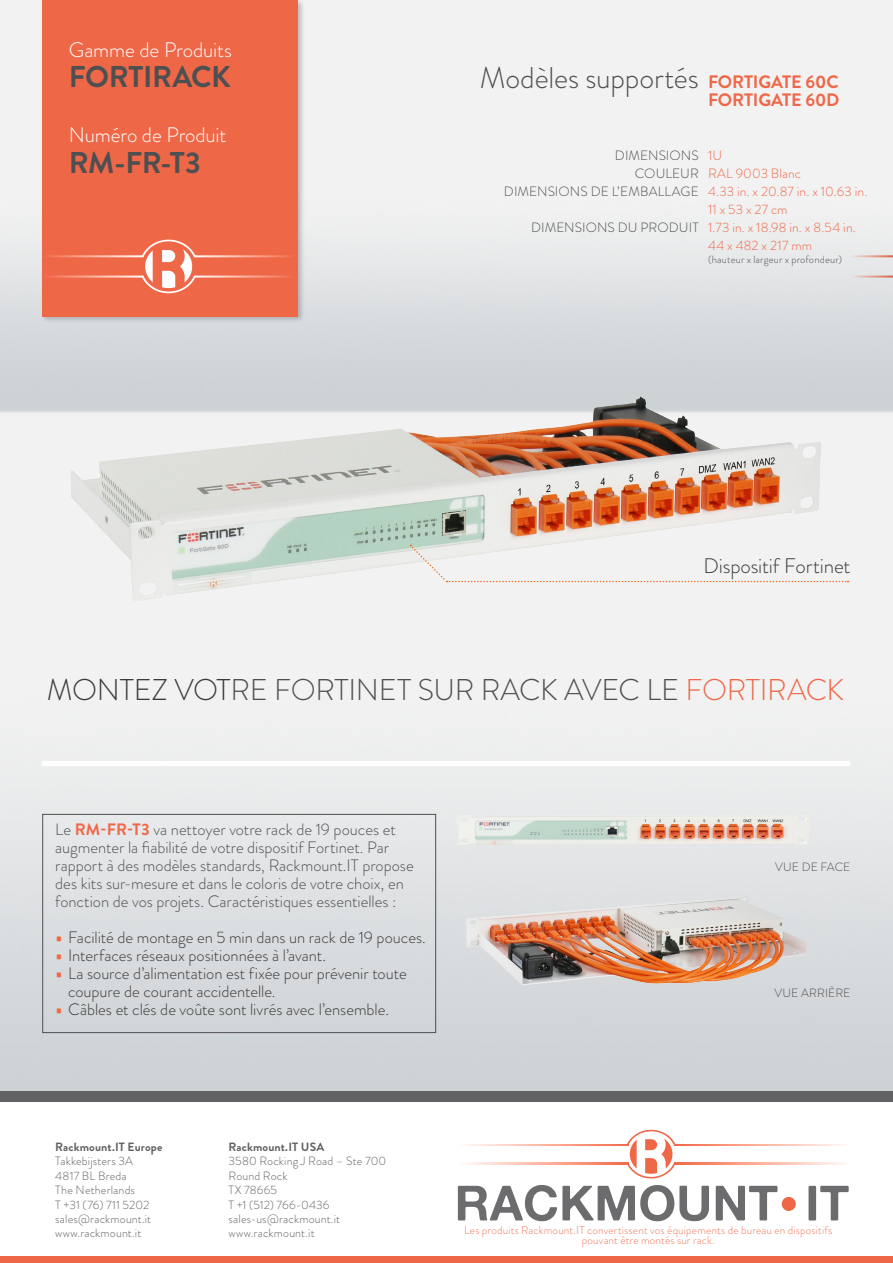
<style>
.page{position:relative;width:893px;height:1263px;background:#fff}
.page>*{position:absolute;margin:0;border:0;box-sizing:border-box;transform-origin:0 0}
.t1{font:300 30px "Brandon Grotesque";letter-spacing:-.01em;color:#4e4f50}
.t2{font:700 30px "Brandon Grotesque";letter-spacing:-.015em;color:#4e4f50}
.t3{font:300 21px "Brandon Grotesque";letter-spacing:-.005em;color:#fff}
.t4{font:300 21px "Brandon Grotesque";letter-spacing:-.01em;color:#3a3a3a}
.t5{font:700 18px "Brandon Grotesque";letter-spacing:-.01em;color:#ee6848}
.t6{font:300 16.5px "Brandon Grotesque";color:#4e4f50}
.t7{font:300 16.5px/18px "Brandon Grotesque";color:#3a3a3a}
.t8{font:300 13.5px "Brandon Grotesque";letter-spacing:.005em;color:#ee6848}
.t9{font:300 13.5px "Brandon Grotesque";letter-spacing:.01em;color:#4e4f50}
.t10{font:300 12px "Brandon Grotesque";letter-spacing:.015em;color:#626265}
.t11{font:700 12px "Brandon Grotesque";letter-spacing:.01em;color:#626265}
.t12{font:300 12px "Brandon Grotesque";letter-spacing:.015em;color:#4e4f50}
.t13{font:300 11.25px "Brandon Grotesque";letter-spacing:.015em;color:#f37859}
.t14{font:300 10.5px "Brandon Grotesque";letter-spacing:.015em;color:#4e4f50}
.s1{color:#3a3a3a}
.s2{color:#ee6848}
.s3{font-weight:700;color:#ee6848}
.s4{font-family:"Titillium";font-weight:400;color:#ee6848}
</style>
<div class="page">
<img style="left:0;top:0;width:893px;height:1090px">
<div style="left:0;top:1090px;width:893px;height:11px;background:#626265"></div>
<hr style="left:43px;top:761px;width:807px;height:4px;background:#fff">
<div style="left:0;top:1256px;width:893px;height:7px;background:#ee6848"></div>
<div style="left:41px;top:0;width:264px;height:324px;background:#231f20;opacity:.25"></div>
<div style="left:43px;top:0;width:255px;height:316px;background:#ee6848"></div>
<svg style="left:850px;top:255px;width:43px;height:2px"></svg>
<svg style="left:850px;top:276px;width:43px;height:2px"></svg>
<svg style="left:49px;top:240px;width:241px;height:53px"></svg>
<svg style="left:627px;top:1130px;width:49px;height:48px"></svg>
<svg style="left:458px;top:1185px;width:251px;height:36px"></svg>
<svg style="left:716px;top:1186px;width:61px;height:34px"></svg>
<svg style="left:808px;top:1186px;width:41px;height:34px"></svg>
<svg style="left:468px;top:1144px;width:160px;height:2px"></svg>
<svg style="left:468px;top:1162px;width:160px;height:2px"></svg>
<svg style="left:674px;top:1144px;width:168px;height:2px"></svg>
<svg style="left:674px;top:1162px;width:168px;height:2px"></svg>
<div style="left:782px;top:1197px;width:14px;height:14px;background:#ee6848;border-radius:50%"></div>
<img style="left:70px;top:397px;width:751px;height:204px">
<img style="left:456px;top:815px;width:354px;height:30px">
<img style="left:466px;top:896px;width:281px;height:89px">
<svg style="left:410px;top:545px;width:439px;height:38px"></svg>
<div style="left:43px;top:814px;width:393px;height:219px;border:1px solid #4e4f50"></div>
<p class="t3" style="left:69px;top:36px;width:165px">Gamme de Produits</p>
<p class="t2" style="left:69px;top:56px;width:164px">FORTIRACK</p>
<p class="t3" style="left:69px;top:120px;width:159px">Numéro de Produit</p>
<p class="t2" style="left:69px;top:142px;width:134px">RM-FR-T3</p>
<p class="t1" style="left:480px;top:57px;width:221px">Modèles supportés</p>
<p class="t5" style="left:708px;top:69px;width:132px">FORTIGATE 60C</p>
<p class="t5" style="left:708px;top:87px;width:133px">FORTIGATE 60D</p>
<p class="t9" style="left:615px;top:146px;width:85px">DIMENSIONS</p>
<p class="t9" style="left:635px;top:164px;width:65px">COULEUR</p>
<p class="t9" style="left:504px;top:182px;width:196px">DIMENSIONS DE L’EMBALLAGE</p>
<p class="t9" style="left:531px;top:218px;width:169px">DIMENSIONS DU PRODUIT</p>
<p class="t8" style="left:708px;top:146px;width:16px">1U</p>
<p class="t8" style="left:708px;top:164px;width:95px">RAL 9003 Blanc</p>
<p class="t8" style="left:708px;top:182px;width:161px">4.33 in. x 20.87 in. x 10.63 in.</p>
<p class="t8" style="left:708px;top:200px;width:81px">11 x 53 x 27 cm</p>
<p class="t8" style="left:708px;top:218px;width:149px">1.73 in. x 18.98 in. x 8.54 in.</p>
<p class="t8" style="left:708px;top:236px;width:106px">44 x 482 x 217 mm</p>
<p class="t14" style="left:708px;top:252px;width:135px">(hauteur x largeur x profondeur)</p>
<p class="t4" style="left:703px;top:552px;width:148px">Dispositif Fortinet</p>
<p class="t1" style="left:47px;top:669px;width:799px"><span class="s1">MONTEZ VOT</span>RE FORTINET SUR RACK AVEC LE <span class="s2">FORTIRACK</span></p>
<p class="t6" style="left:55px;top:818px;width:342px">Le <span class="s3">RM-FR-T3</span> va nettoyer votre rack de 19 pouces et</p>
<p class="t6" style="left:55px;top:836px;width:335px">augmenter la fiabilité de votre dispositif Fortinet. Par</p>
<p class="t6" style="left:55px;top:854px;width:360px">rapport à des modèles standards, Rackmount.IT propose</p>
<p class="t6" style="left:55px;top:872px;width:350px">des kits sur-mesure et dans le coloris de votre choix, en</p>
<p class="t6" style="left:55px;top:890px;width:343px">fonction de vos projets. Caractéristiques essentielles :</p>
<p class="t7" style="left:55px;top:928px;width:372px"><span class="s4">•</span> Facilité de montage en 5 min dans un rack de 19 pouces.</p>
<p class="t7" style="left:55px;top:946px;width:272px"><span class="s4">•</span> Interfaces réseaux positionnées à l’avant.</p>
<p class="t7" style="left:68px;top:964px;width:340px;text-indent:-13px"><span class="s4">•</span> La source d’alimentation est fixée pour prévenir toute coupure de courant accidentelle.</p>
<p class="t7" style="left:55px;top:1000px;width:335px"><span class="s4">•</span> Câbles et clés de voûte sont livrés avec l’ensemble.</p>
<p class="t12" style="left:775px;top:858px;width:77px">VUE DE FACE</p>
<p class="t12" style="left:774px;top:984px;width:78px">VUE ARRIÈRE</p>
<p class="t11" style="left:55px;top:1138px;width:109px">Rackmount.IT Europe</p>
<p class="t10" style="left:55px;top:1153px;width:79px">Takkebijsters 3A</p>
<p class="t10" style="left:55px;top:1167px;width:73px">4817 BL Breda</p>
<p class="t10" style="left:55px;top:1182px;width:81px">The Netherlands</p>
<p class="t10" style="left:55px;top:1196px;width:95px">T +31 (76) 711 5202</p>
<p class="t10" style="left:55px;top:1211px;width:97px">sales@rackmount.it</p>
<p class="t10" style="left:55px;top:1225px;width:88px">www.rackmount.it</p>
<p class="t11" style="left:229px;top:1138px;width:97px">Rackmount.IT USA</p>
<p class="t10" style="left:229px;top:1153px;width:159px">3580 Rocking J Road – Ste 700</p>
<p class="t10" style="left:229px;top:1167px;width:60px">Round Rock</p>
<p class="t10" style="left:229px;top:1182px;width:50px">TX 78665</p>
<p class="t10" style="left:229px;top:1196px;width:103px">T +1 (512) 766-0436</p>
<p class="t10" style="left:229px;top:1211px;width:113px">sales-us@rackmount.it</p>
<p class="t10" style="left:229px;top:1225px;width:88px">www.rackmount.it</p>
<p class="t13" style="left:464px;top:1222px;width:370px">Les produits Rackmount.IT convertissent vos équipements de bureau en dispositifs</p>
<p class="t13" style="left:582px;top:1233px;width:134px">pouvant être montés sur rack.</p>
</div>
